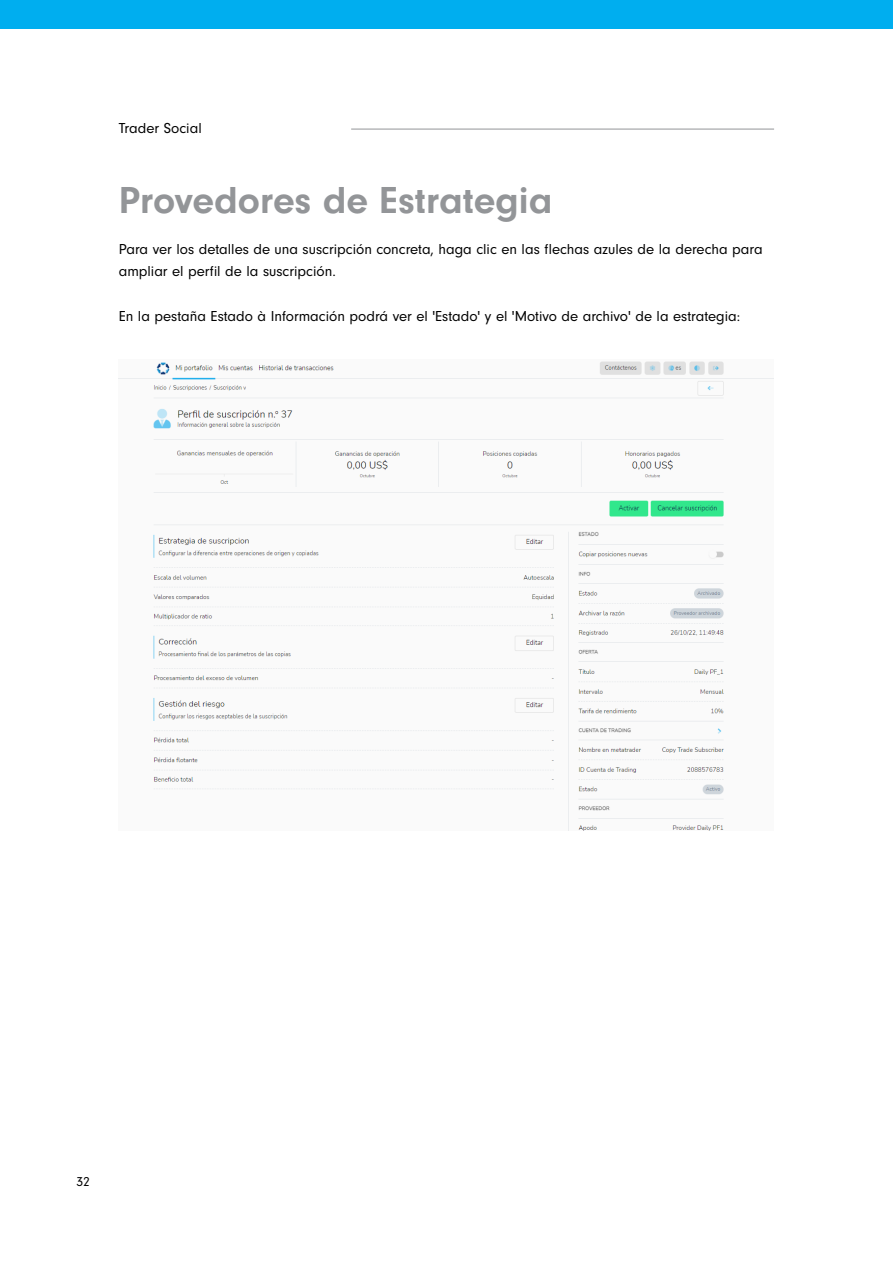
<style>
.page{position:relative;width:893px;height:1263px;background:#fff}
.page>*{position:absolute;margin:0;border:0;box-sizing:border-box;transform-origin:0 0}
.t1{font:700 39px "Neuzeit Gro";color:#939598}
.t2{font:15px/22.5px "Neuzeit Gro";color:#000}
.t3{font:13.5px "Neuzeit Gro";color:#000}
</style>
<div class="page">
<hr style="left:351px;top:129px;width:423px;height:1px;background:#939598">
<div style="left:0;top:0;width:893px;height:29px;background:#00aeef"></div>
<img style="left:119px;top:361px;width:655px;height:470px">
<p class="t2" style="left:119px;top:117px;width:85px">Trader Social</p>
<h1 class="t1" style="left:119px;top:178px;width:435px">Provedores de Estrategia</h1>
<p class="t2" style="left:119px;top:238px;width:645px">Para ver los detalles de una suscripción concreta, haga clic en las flechas azules de la derecha para ampliar el perfil de la suscripción.</p>
<p class="t2" style="left:119px;top:305px;width:623px">En la pestaña Estado à Información podrá ver el 'Estado' y el 'Motivo de archivo' de la estrategia:</p>
<p class="t3" style="left:76px;top:1175px;width:15px">32</p>
</div>
